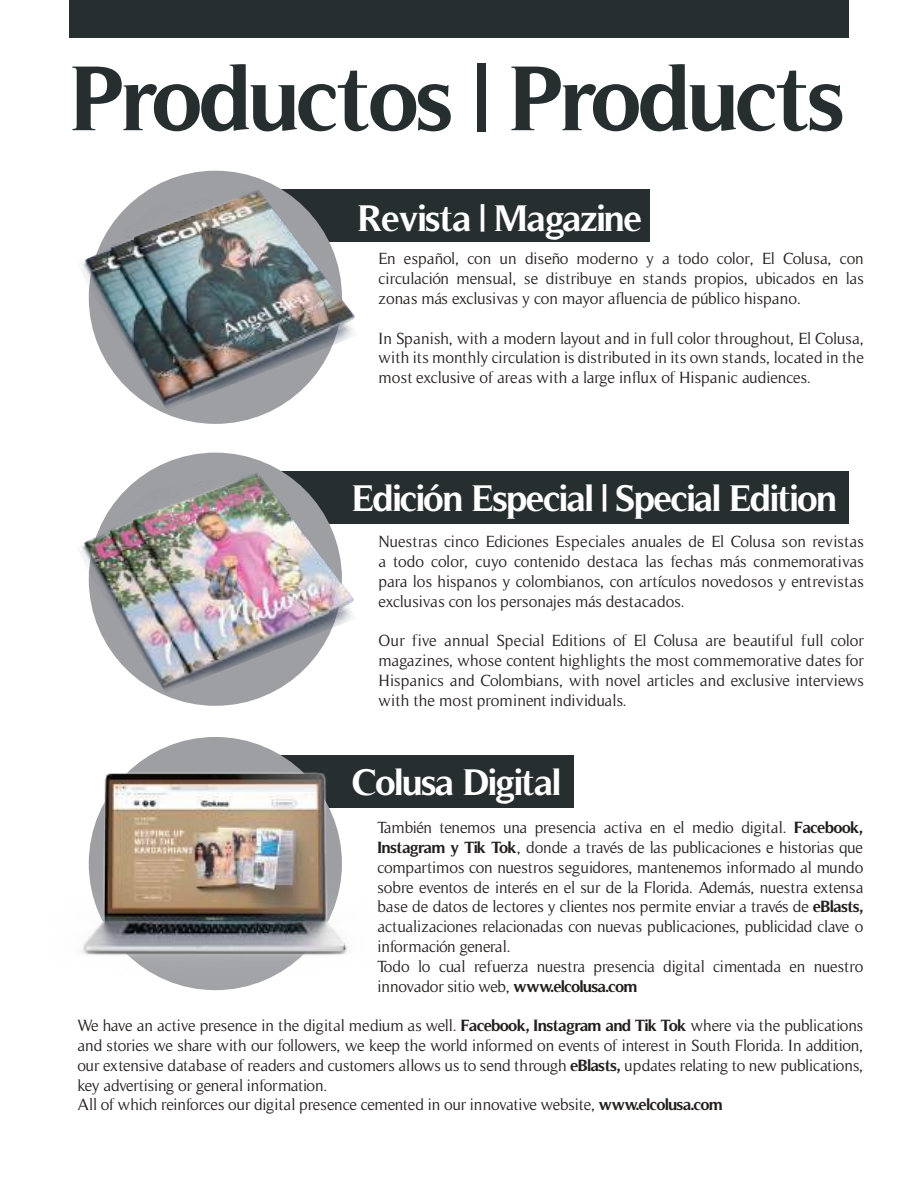
<style>
.page{position:relative;width:918px;height:1188px;background:#fff}
.page>*{position:absolute;margin:0;border:0;box-sizing:border-box;transform-origin:0 0}
.t1{font:700 93px "Timeless";letter-spacing:-.04em;color:#262e2f}
.t2{font:700 37.5px "Timeless";letter-spacing:-.04em;color:#fff}
.t3{font:16.5px/19.8px "Timeless";letter-spacing:-.01em;color:#241f1f;text-align:justify}
.s1{font-weight:700}
</style>
<div class="page">
<div style="left:279px;top:755px;width:295px;height:53px;background:#272e2f"></div>
<div style="left:279px;top:472px;width:570px;height:52px;background:#272e2f"></div>
<div style="left:279px;top:189px;width:371px;height:53px;background:#272e2f"></div>
<div style="left:69px;top:0;width:780px;height:38px;background:#272e2f"></div>
<div style="left:89px;top:737px;width:253px;height:253px;background:#9e9fa3;border-radius:50%"></div>
<img style="left:82px;top:759px;width:266px;height:231px">
<div style="left:89px;top:453px;width:253px;height:253px;background:#9e9fa3;border-radius:50%"></div>
<div style="left:89px;top:171px;width:253px;height:253px;background:#9e9fa3;border-radius:50%"></div>
<img style="left:81px;top:189px;width:274px;height:221px">
<img style="left:80px;top:472px;width:274px;height:221px">
<h1 class="t1" style="left:71px;top:43px;width:777px">Productos | Products</h1>
<h2 class="t2" style="left:358px;top:196px;width:286px">Revista | Magazine</h2>
<p class="t3" style="left:379px;top:249px;width:487px">En español, con un diseño moderno y a todo color, El Colusa, con circulación mensual, se distribuye en stands propios, ubicados en las zonas más exclusivas y con mayor afluencia de público hispano.</p>
<p class="t3" style="left:379px;top:328px;width:487px">In Spanish, with a modern layout and in full color throughout, El Colusa, with its monthly circulation is distributed in its own stands, located in the most exclusive of areas with a large influx of Hispanic audiences.</p>
<h2 class="t2" style="left:353px;top:476px;width:487px">Edición Especial | Special Edition</h2>
<p class="t3" style="left:379px;top:532px;width:487px">Nuestras cinco Ediciones Especiales anuales de El Colusa son revistas a todo color, cuyo contenido destaca las fechas más conmemorativas para los hispanos y colombianos, con artículos novedosos y entrevistas exclusivas con los personajes más destacados.</p>
<p class="t3" style="left:379px;top:631px;width:487px">Our five annual Special Editions of El Colusa are beautiful full color magazines, whose content highlights the most commemorative dates for Hispanics and Colombians, with novel articles and exclusive interviews with the most prominent individuals.</p>
<h2 class="t2" style="left:353px;top:760px;width:210px">Colusa Digital</h2>
<p class="t3" style="left:377px;top:818px;width:488px;text-align:left">También tenemos una presencia activa en el medio digital. <span class="s1">Facebook, Instagram y Tik Tok</span>, donde a través de las publicaciones e historias que compartimos con nuestros seguidores, mantenemos informado al mundo sobre eventos de interés en el sur de la Florida. Además, nuestra extensa base de datos de lectores y clientes nos permite enviar a través de <span class="s1">eBlasts, </span>actualizaciones relacionadas con nuevas publicaciones, publicidad clave o información general.<br>Todo lo cual refuerza nuestra presencia digital cimentada en nuestro innovador sitio web, <span class="s1">www.elcolusa.com</span></p>
<p class="t3" style="left:77px;top:1016px;width:788px;text-align:left">We have an active presence in the digital medium as well. <span class="s1">Facebook, Instagram and Tik Tok</span> where via the publications and stories we share with our followers, we keep the world informed on events of interest in South Florida. In addition, our extensive database of readers and customers allows us to send through <span class="s1">eBlasts,</span> updates relating to new publications, key advertising or general information.<br>All of which reinforces our digital presence cemented in our innovative website, <span class="s1">www.elcolusa.com</span></p>
</div>
